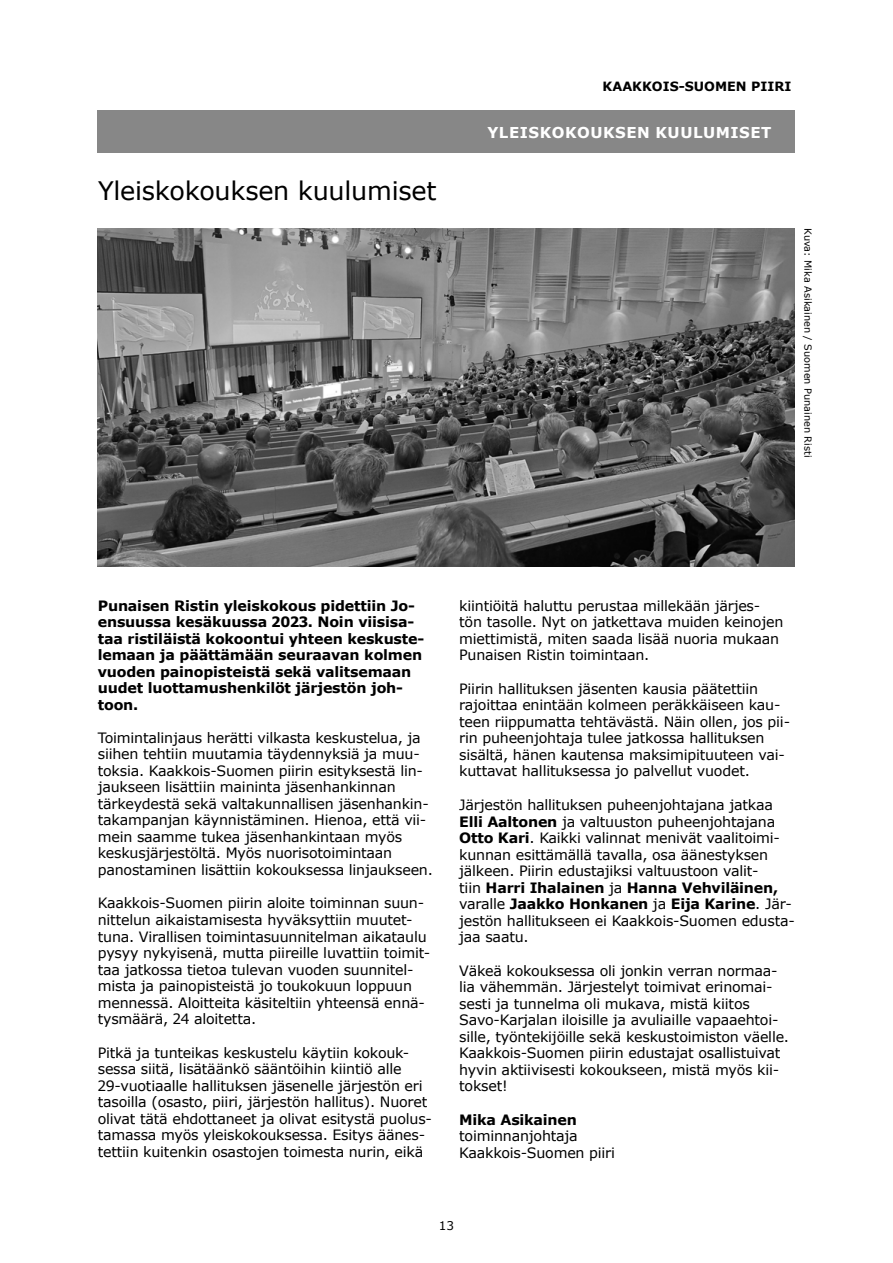
<style>
.page{position:relative;width:893px;height:1263px;background:#fff}
.page>*{position:absolute;margin:0;border:0;box-sizing:border-box;transform-origin:0 0}
.t1{font:25.5px "Verdana";letter-spacing:-.01em;color:#000}
.t2{font:700 15px "Verdana";letter-spacing:.035em;color:#fff}
.t3{font:14.25px/16.5px "Verdana";letter-spacing:-.015em;color:#000}
.t4{font:700 14.25px/16.5px "Verdana";letter-spacing:-.015em;color:#000}
.t5{font:700 12.75px "Verdana";color:#000}
.t6{font:12px "Verdana";color:#000}
.t7{font:9.75px "Verdana";color:#000}
.s1{font-weight:700}
</style>
<div class="page">
<div style="left:98px;top:111px;width:697px;height:42px;background:#878787"></div>
<img style="left:98px;top:228px;width:697px;height:339px">
<h1 class="t1" style="left:98px;top:173px;width:340px">Yleiskokouksen kuulumiset</h1>
<p class="t5" style="left:603px;top:78px;width:190px">KAAKKOIS-SUOMEN PIIRI</p>
<p class="t2" style="left:487px;top:122px;width:286px">YLEISKOKOUKSEN KUULUMISET</p>
<p class="t7" style="left:815px;top:228px;width:231px;rotate:90deg">Kuva: Mika Asikainen / Suomen Punainen Risti</p>
<p class="t4" style="left:98px;top:597px;width:328px">Punaisen Ristin yleiskokous pidettiin Jo&shy;ensuussa kesäkuussa 2023. Noin viisisa&shy;taa ristiläistä kokoontui yhteen keskuste&shy;lemaan ja päättämään seuraavan kolmen vuoden painopisteistä sekä valitsemaan uudet luottamushenkilöt järjestön joh&shy;toon.</p>
<p class="t3" style="left:98px;top:729px;width:337px">Toimintalinjaus herätti vilkasta keskustelua, ja siihen tehtiin muutamia täydennyksiä ja muu&shy;toksia. Kaakkois-Suomen piirin esityksestä lin&shy;jaukseen lisättiin maininta jäsenhankinnan tärkeydestä sekä valtakunnallisen jäsenhankin&shy;takampanjan käynnistäminen. Hienoa, että vii&shy;mein saamme tukea jäsenhankintaan myös keskusjärjestöltä. Myös nuorisotoimintaan panostaminen lisättiin kokouksessa linjaukseen.</p>
<p class="t3" style="left:98px;top:895px;width:334px">Kaakkois-Suomen piirin aloite toiminnan suun&shy;nittelun aikaistamisesta hyväksyttiin muutet&shy;tuna. Virallisen toimintasuunnitelman aikataulu pysyy nykyisenä, mutta piireille luvattiin toimit&shy;taa jatkossa tietoa tulevan vuoden suunnitel&shy;mista ja painopisteistä jo toukokuun loppuun mennessä. Aloitteita käsiteltiin yhteensä ennä&shy;tysmäärä, 24 aloitetta.</p>
<p class="t3" style="left:98px;top:1044px;width:336px">Pitkä ja tunteikas keskustelu käytiin kokouk&shy;sessa siitä, lisätäänkö sääntöihin kiintiö alle 29-vuotiaalle hallituksen jäsenelle järjestön eri tasoilla (osasto, piiri, järjestön hallitus). Nuoret olivat tätä ehdottaneet ja olivat esitystä puolus&shy;tamassa myös yleiskokouksessa. Esitys äänes&shy;tettiin kuitenkin osastojen toimesta nurin, eikä</p>
<p class="t3" style="left:459px;top:597px;width:326px">kiintiöitä haluttu perustaa millekään järjes&shy;tön tasolle. Nyt on jatkettava muiden keinojen miettimistä, miten saada lisää nuoria mukaan Punaisen Ristin toimintaan.</p>
<p class="t3" style="left:459px;top:680px;width:332px">Piirin hallituksen jäsenten kausia päätettiin rajoittaa enintään kolmeen peräkkäiseen kau&shy;teen riippumatta tehtävästä. Näin ollen, jos pii&shy;rin puheenjohtaja tulee jatkossa hallituksen sisältä, hänen kautensa maksimipituuteen vai&shy;kuttavat hallituksessa jo palvellut vuodet.</p>
<p class="t3" style="left:459px;top:796px;width:337px">Järjestön hallituksen puheenjohtajana jatkaa <span class="s1">Elli Aaltonen</span> ja valtuuston puheenjohtajana <span class="s1">Otto Kari</span>. Kaikki valinnat menivät vaalitoimi&shy;kunnan esittämällä tavalla, osa äänestyksen jälkeen. Piirin edustajiksi valtuustoon valit-<br>tiin <span class="s1">Harri Ihalainen</span> ja <span class="s1">Hanna Vehviläinen, </span>varalle <span class="s1">Jaakko Honkanen</span> ja <span class="s1">Eija Karine</span>. Jär&shy;jestön hallitukseen ei Kaakkois-Suomen edusta&shy;jaa saatu.</p>
<p class="t3" style="left:459px;top:962px;width:331px">Väkeä kokouksessa oli jonkin verran normaa&shy;lia vähemmän. Järjestelyt toimivat erinomai&shy;sesti ja tunnelma oli mukava, mistä kiitos Savo-Karjalan iloisille ja avuliaille vapaaehtoi&shy;sille, työntekijöille sekä keskustoimiston väelle.<br>Kaakkois-Suomen piirin edustajat osallistuivat hyvin aktiivisesti kokoukseen, mistä myös kii&shy;tokset!</p>
<p class="t4" style="left:459px;top:1111px;width:119px">Mika Asikainen</p>
<p class="t3" style="left:459px;top:1127px;width:157px">toiminnanjohtaja<br>Kaakkois-Suomen piiri</p>
<p class="t6" style="left:439px;top:1218px;width:17px">13</p>
</div>
